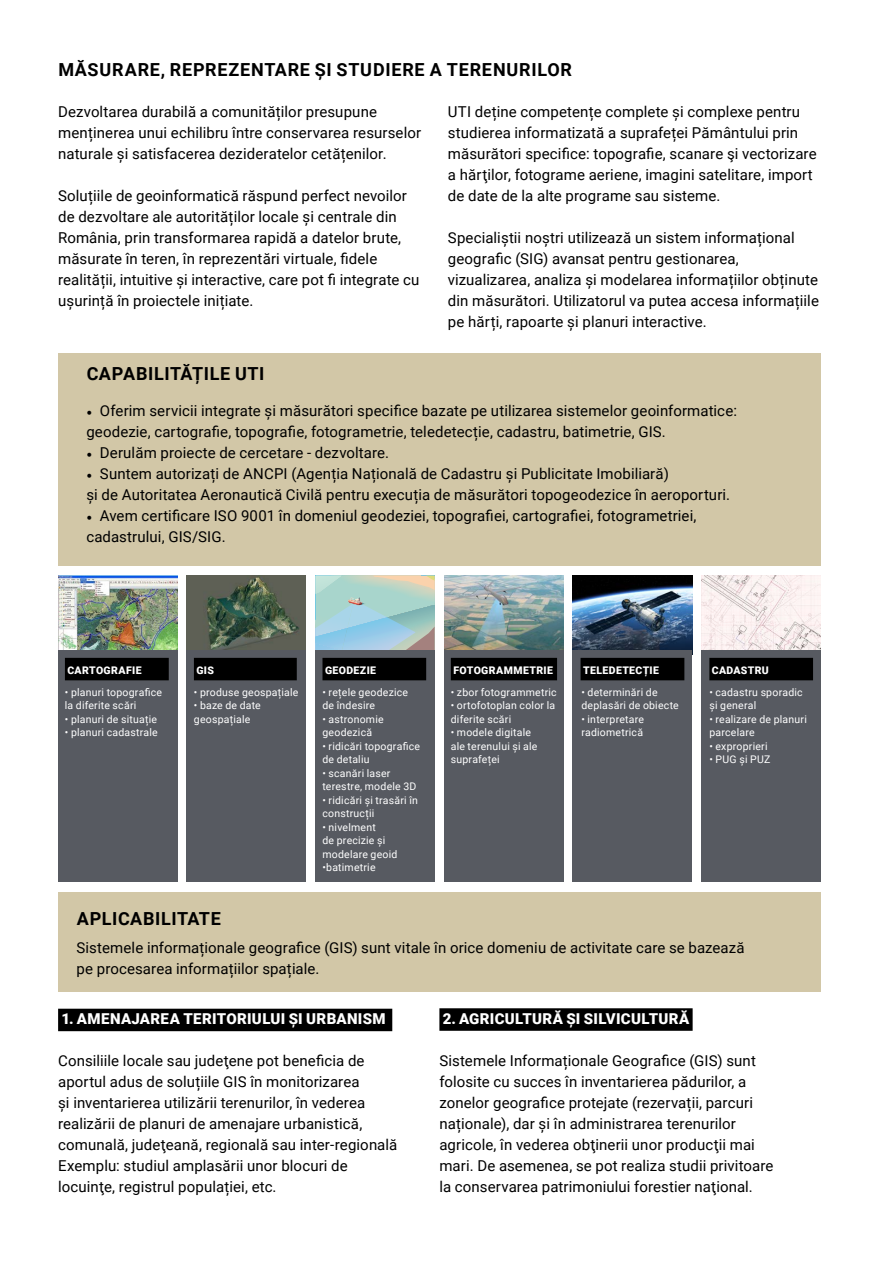
<style>
.page{position:relative;width:893px;height:1263px;background:#fff}
.page>*{position:absolute;margin:0;border:0;box-sizing:border-box;transform-origin:0 0}
.t1{font:700 18px "Roboto";letter-spacing:.04em;color:#000}
.t2{font:15px/21px "Roboto";letter-spacing:.005em;color:#000}
.t3{font:900 15px "Roboto";letter-spacing:.025em;color:#fff}
.t4{font:10.5px/13.5px "Roboto";letter-spacing:.02em;color:#fff}
.t5{font:900 10.5px "Roboto";letter-spacing:.035em;color:#fff}
.s1{font-family:"Minion Pro"}
</style>
<div class="page">
<img style="left:58px;top:576px;width:119px;height:75px">
<img style="left:187px;top:576px;width:119px;height:75px">
<svg style="left:316px;top:576px;width:119px;height:75px;background:#a8cbcd"></svg>
<img style="left:444px;top:576px;width:119px;height:75px">
<img style="left:573px;top:576px;width:119px;height:75px">
<img style="left:702px;top:576px;width:119px;height:75px">
<div style="left:58px;top:353px;width:763px;height:213px;background:#d2c7a7"></div>
<div style="left:58px;top:892px;width:763px;height:100px;background:#d2c7a7"></div>
<div style="left:58px;top:1009px;width:334px;height:22px;background:#000"></div>
<div style="left:439px;top:1008px;width:254px;height:23px;background:#000"></div>
<div style="left:58px;top:651px;width:119px;height:231px;background:#575a61"></div>
<div style="left:187px;top:651px;width:119px;height:231px;background:#575a61"></div>
<div style="left:316px;top:651px;width:119px;height:231px;background:#575a61"></div>
<div style="left:444px;top:651px;width:119px;height:231px;background:#575a61"></div>
<div style="left:573px;top:651px;width:119px;height:231px;background:#575a61"></div>
<div style="left:702px;top:651px;width:119px;height:231px;background:#575a61"></div>
<div style="left:65px;top:658px;width:104px;height:22px;background:#000"></div>
<div style="left:194px;top:658px;width:103px;height:22px;background:#000"></div>
<div style="left:322px;top:658px;width:104px;height:22px;background:#000"></div>
<div style="left:451px;top:658px;width:106px;height:22px;background:#000"></div>
<div style="left:581px;top:658px;width:103px;height:22px;background:#000"></div>
<div style="left:709px;top:658px;width:104px;height:22px;background:#000"></div>
<p class="t1" style="left:58px;top:57px;width:515px">MĂSURARE, REPREZENTARE ȘI STUDIERE A TERENURILOR</p>
<p class="t2" style="left:58px;top:101px;width:364px">Dezvoltarea durabilă a comunităților presupune menținerea unui echilibru între conservarea resurselor naturale și satisfacerea dezideratelor cetățenilor.</p>
<p class="t2" style="left:58px;top:185px;width:363px">Soluțiile de geoinformatică răspund perfect nevoilor de dezvoltare ale autorităților locale și centrale din România, prin transformarea rapidă a datelor brute, măsurate în teren, în reprezentări virtuale, fidele realității, intuitive și interactive, care pot fi integrate cu ușurință în proiectele inițiate.</p>
<p class="t1" style="left:87px;top:361px;width:179px">CAPABILITĂȚILE UTI</p>
<p class="t2" style="left:448px;top:101px;width:370px">UTI deține competențe complete și complexe pentru studierea informatizată a suprafeței Pământului prin măsurători specifice: topografie, scanare şi vectorizare a hărţilor, fotograme aeriene, imagini satelitare, import de date de la alte programe sau sisteme.</p>
<p class="t2" style="left:448px;top:227px;width:373px">Specialiștii noștri utilizează un sistem informațional geografic (SIG) avansat pentru gestionarea, vizualizarea, analiza și modelarea informațiilor obținute din măsurători. Utilizatorul va putea accesa informațiile pe hărți, rapoarte și planuri interactive.</p>
<p class="t2" style="left:86px;top:400px;width:652px"><span class="s1">•</span> Oferim servicii integrate și măsurători specifice bazate pe utilizarea sistemelor geoinformatice: geodezie, cartografie, topografie, fotogrametrie, teledetecție, cadastru, batimetrie, GIS.</p>
<p class="t2" style="left:86px;top:442px;width:304px"><span class="s1">•</span> Derulăm proiecte de cercetare - dezvoltare.</p>
<p class="t2" style="left:86px;top:463px;width:645px"><span class="s1">•</span> Suntem autorizați de ANCPI (Agenția Națională de Cadastru și Publicitate Imobiliară)<br>și de Autoritatea Aeronautică Civilă pentru execuția de măsurători topogeodezice în aeroporturi.</p>
<p class="t2" style="left:86px;top:505px;width:612px"><span class="s1">•</span> Avem certificare ISO 9001 în domeniul geodeziei, topografiei, cartografiei, fotogrametriei, cadastrului, GIS/SIG.</p>
<p class="t5" style="left:67px;top:662px;width:76px">CARTOGRAFIE</p>
<p class="t5" style="left:196px;top:662px;width:19px">GIS</p>
<p class="t5" style="left:325px;top:662px;width:53px">GEODEZIE</p>
<p class="t5" style="left:453px;top:662px;width:101px">FOTOGRAMMETRIE</p>
<p class="t5" style="left:583px;top:662px;width:77px">TELEDETECȚIE</p>
<p class="t5" style="left:712px;top:662px;width:58px">CADASTRU</p>
<p class="t4" style="left:65px;top:685px;width:99px">• planuri topografice la diferite scări</p>
<p class="t4" style="left:65px;top:712px;width:94px">• planuri de situație</p>
<p class="t4" style="left:65px;top:725px;width:94px">• planuri cadastrale</p>
<p class="t4" style="left:451px;top:685px;width:107px">• zbor fotogrammetric</p>
<p class="t4" style="left:451px;top:698px;width:106px">• ortofotoplan color la diferite scări</p>
<p class="t4" style="left:451px;top:725px;width:88px">• modele digitale ale terenului și ale suprafeței</p>
<p class="t4" style="left:194px;top:685px;width:106px">• produse geospațiale</p>
<p class="t4" style="left:194px;top:698px;width:68px">• baze de date geospațiale</p>
<p class="t4" style="left:322px;top:685px;width:87px">• rețele geodezice de îndesire</p>
<p class="t4" style="left:322px;top:712px;width:63px">• astronomie geodezică</p>
<p class="t4" style="left:322px;top:739px;width:99px">• ridicări topografice de detaliu</p>
<p class="t4" style="left:322px;top:766px;width:95px">• scanări laser terestre, modele 3D</p>
<p class="t4" style="left:322px;top:793px;width:97px">• ridicări și trasări în construcții</p>
<p class="t4" style="left:322px;top:820px;width:76px">• nivelment<br>de precizie și modelare geoid</p>
<p class="t4" style="left:322px;top:860px;width:55px">•batimetrie</p>
<p class="t4" style="left:581px;top:685px;width:99px">• determinări de deplasări de obiecte</p>
<p class="t4" style="left:581px;top:712px;width:64px">• interpretare radiometrică</p>
<p class="t4" style="left:709px;top:685px;width:95px">• cadastru sporadic și general</p>
<p class="t4" style="left:709px;top:712px;width:99px">• realizare de planuri parcelare</p>
<p class="t4" style="left:709px;top:739px;width:60px">• exproprieri</p>
<p class="t4" style="left:709px;top:752px;width:63px">• PUG și PUZ</p>
<p class="t1" style="left:77px;top:906px;width:145px">APLICABILITATE</p>
<p class="t2" style="left:77px;top:936px;width:670px">Sistemele informaționale geografice (GIS) sunt vitale în orice domeniu de activitate care se bazează pe procesarea informațiilor spațiale.</p>
<p class="t3" style="left:61px;top:1008px;width:326px">1. AMENAJAREA TERITORIULUI ȘI URBANISM</p>
<p class="t2" style="left:58px;top:1050px;width:341px">Consiliile locale sau judeţene pot beneficia de aportul adus de soluțiile GIS în monitorizarea<br>și inventarierea utilizării terenurilor, în vederea realizării de planuri de amenajare urbanistică, comunală, judeţeană, regională sau inter-regională Exemplu: studiul amplasării unor blocuri de locuinţe, registrul populației, etc.</p>
<p class="t3" style="left:443px;top:1008px;width:248px">2. AGRICULTURĂ ŞI SILVICULTURĂ</p>
<p class="t2" style="left:439px;top:1050px;width:335px">Sistemele Informaționale Geografice (GIS) sunt folosite cu succes în inventarierea pădurilor, a zonelor geografice protejate (rezervații, parcuri naționale), dar și în administrarea terenurilor agricole, în vederea obţinerii unor producţii mai mari. De asemenea, se pot realiza studii privitoare la conservarea patrimoniului forestier naţional.</p>
</div>
